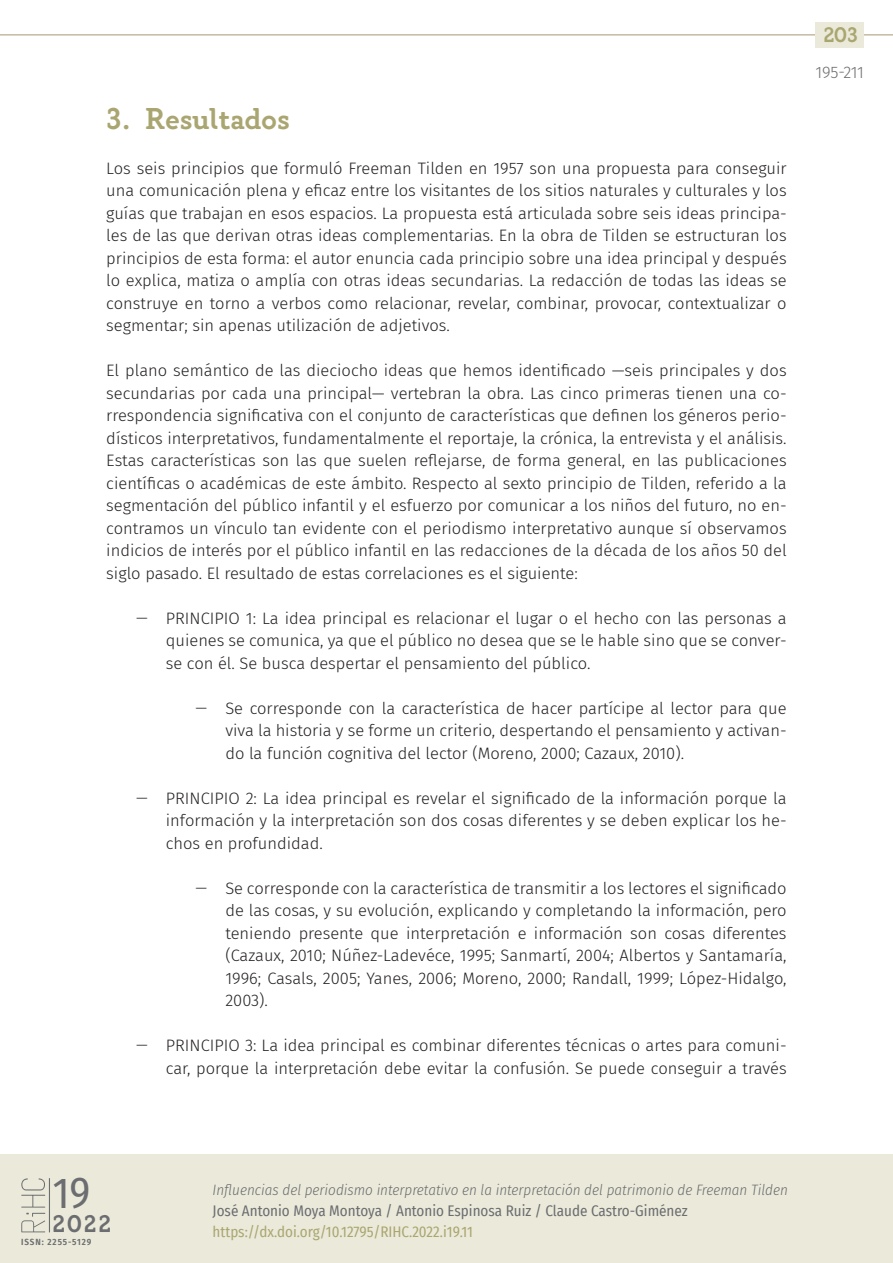
<style>
.page{position:relative;width:893px;height:1263px;background:#fff}
.page>*{position:absolute;margin:0;border:0;box-sizing:border-box;transform-origin:0 0}
.t1{font:43.2px "Fira Sans Condensed";color:#6c6d70}
._40_enunc_1{font:600 30px "Gambero";color:#aaa671}
.t2{font:600 24px "Gambero";color:#6c6d70}
.t3{font:600 21px "Gambero";color:#aaa671}
._00_bsc{font:300 16.5px/22.5px "Fira Sans";color:#231f20;text-align:justify}
._00_bsc_tras{font:300 16.5px/22.5px "Fira Sans";color:#231f20;text-align:justify}
.t4{font:300 16.5px "Fira Sans";letter-spacing:-.02em;color:#6c6d70}
.t5{font:italic 300 15px "Fira Sans Condensed";color:#6c6d70}
.t6{font:15px "Fira Sans Condensed";color:#6c6d70}
.t7{font:15px "Fira Sans Condensed";color:#aaa671}
.t8{font:600 9px "Fira Sans Condensed";letter-spacing:.1em;color:#6c6d70}
.s1{font-family:"Fira Sans Condensed"}
</style>
<div class="page">
<hr style="left:0;top:34px;width:893px;height:1px;background:#aea385">
<div style="left:816px;top:22px;width:48px;height:26px;background:#ebeada"></div>
<div style="left:0;top:1154px;width:893px;height:109px;background:#ebeada"></div>
<hr style="left:49px;top:1178px;width:1px;height:54px;background:#6c6d70">
<svg style="left:21px;top:1178px;width:24px;height:29px"></svg>
<svg style="left:21px;top:1213px;width:24px;height:19px"></svg>
<p class="_40_enunc_1" style="left:106px;top:100px;width:185px">3. Resultados</p>
<p class="_00_bsc_tras" style="left:106px;top:157px;width:682px">Los seis principios que formuló Freeman Tilden en 1957 son una propuesta para conseguir una comunicación plena y eficaz entre los visitantes de los sitios naturales y culturales y los guías que trabajan en esos espacios. La propuesta está articulada sobre seis ideas principa&shy;les de las que derivan otras ideas complementarias. En la obra de Tilden se estructuran los principios de esta forma: el autor enuncia cada principio sobre una idea principal y después lo explica, matiza o amplía con otras ideas secundarias. La redacción de todas las ideas se construye en torno a verbos como relacionar, revelar, combinar, provocar, contextualizar o segmentar; sin apenas utilización de adjetivos.</p>
<p class="_00_bsc" style="left:106px;top:359px;width:682px">El plano semántico de las dieciocho ideas que hemos identificado —seis principales y dos secundarias por cada una principal— vertebran la obra. Las cinco primeras tienen una co&shy;rrespondencia significativa con el conjunto de características que definen los géneros perio&shy;dísticos interpretativos, fundamentalmente el reportaje, la crónica, la entrevista y el análisis.<br>Estas características son las que suelen reflejarse, de forma general, en las publicaciones científicas o académicas de este ámbito. Respecto al sexto principio de Tilden, referido a la segmentación del público infantil y el esfuerzo por comunicar a los niños del futuro, no en&shy;contramos un vínculo tan evidente con el periodismo interpretativo aunque sí observamos indicios de interés por el público infantil en las redacciones de la década de los años 50 del siglo pasado. El resultado de estas correlaciones es el siguiente:</p>
<p class="_00_bsc" style="left:166px;top:607px;width:622px;text-indent:-30px"><span class="s1">࢒</span> PRINCIPIO 1: La idea principal es relacionar el lugar o el hecho con las personas a quienes se comunica, ya que el público no desea que se le hable sino que se conver&shy;se con él. Se busca despertar el pensamiento del público.</p>
<p class="_00_bsc" style="left:225px;top:697px;width:563px;text-indent:-30px"><span class="s1">࢒</span> Se corresponde con la característica de hacer partícipe al lector para que viva la historia y se forme un criterio, despertando el pensamiento y activan&shy;do la función cognitiva del lector (Moreno, 2000; Cazaux, 2010).</p>
<p class="_00_bsc" style="left:166px;top:787px;width:622px;text-indent:-30px"><span class="s1">࢒</span> PRINCIPIO 2: La idea principal es revelar el significado de la información porque la información y la interpretación son dos cosas diferentes y se deben explicar los he&shy;chos en profundidad.</p>
<p class="_00_bsc" style="left:225px;top:877px;width:563px;text-indent:-30px"><span class="s1">࢒</span> Se corresponde con la característica de transmitir a los lectores el significado de las cosas, y su evolución, explicando y completando la información, pero teniendo presente que interpretación e información son cosas diferentes (Cazaux, 2010; Núñez-Ladevéce, 1995; Sanmartí, 2004; Albertos y Santamaría, 1996; Casals, 2005; Yanes, 2006; Moreno, 2000; Randall, 1999; López-Hidalgo, 2003).</p>
<p class="_00_bsc" style="left:136px;top:1034px;width:652px;text-align:right"><span class="s1">࢒</span> PRINCIPIO 3: La idea principal es combinar diferentes técnicas o artes para comuni&shy;car, porque la interpretación debe evitar la confusión. Se puede conseguir a través</p>
<p class="t3" style="left:824px;top:22px;width:36px">203</p>
<p class="t4" style="left:816px;top:60px;width:50px">195-211</p>
<h1 class="t1" style="left:53px;top:1160px;width:39px">19</h1>
<h3 class="t2" style="left:53px;top:1209px;width:60px">2022</h3>
<p class="t8" style="left:21px;top:1234px;width:71px">ISSN: 2255-5129</p>
<p class="t5" style="left:213px;top:1179px;width:577px">Influencias del periodismo interpretativo en la interpretación del patrimonio de Freeman Tilden</p>
<p class="t6" style="left:213px;top:1199px;width:477px">José Antonio Moya Montoya / Antonio Espinosa Ruiz / Claude Castro-Giménez</p>
<p class="t7" style="left:213px;top:1220px;width:262px">https://dx.doi.org/10.12795/RIHC.2022.i19.11</p>
</div>
